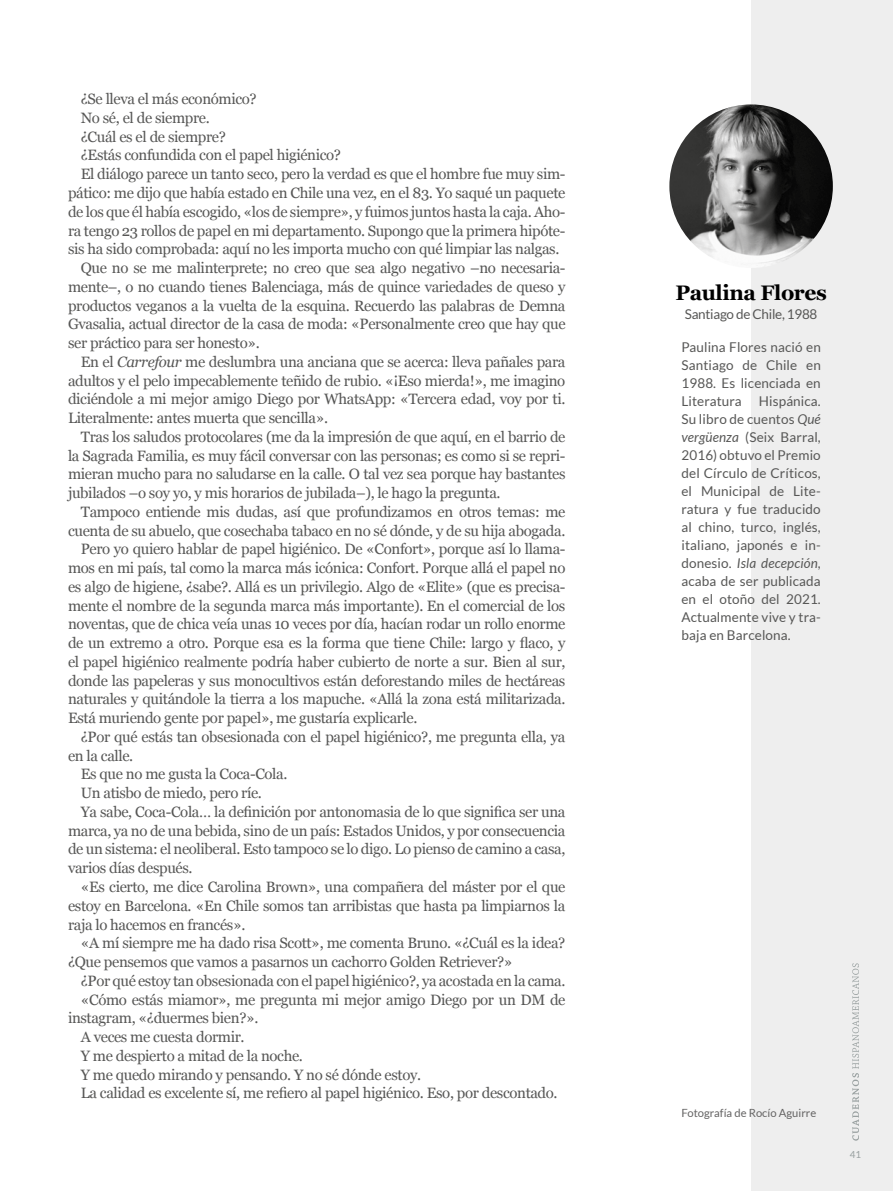
<style>
.page{position:relative;width:893px;height:1191px;background:#fff}
.page>*{position:absolute;margin:0;border:0;box-sizing:border-box;transform-origin:0 0}
.t1{font:700 21px "Georgia";letter-spacing:-.02em;color:#000}
.t2{font:15px "Georgia";letter-spacing:-.025em;color:#575756}
.t3{font:13.5px/18px "Lato";letter-spacing:.01em;color:#575756;text-align:justify}
.t4{font:13.5px "Lato";letter-spacing:-.02em;color:#575756}
.t5{font:11.25px "Lato";color:#646363}
.t6{font:9.75px "Lato";color:#a4acac}
.s1{font-style:italic}
</style>
<div class="page">
<div style="left:751px;top:0;width:142px;height:1191px;background:#eee"></div>
<img style="left:669px;top:104px;width:164px;height:164px;border-radius:82px">
<p class="t2" style="left:81px;top:88px;width:177px">¿Se lleva el más económico?</p>
<p class="t2" style="left:81px;top:107px;width:131px">No sé, el de siempre.</p>
<p class="t2" style="left:81px;top:126px;width:147px">¿Cuál es el de siempre?</p>
<p class="t2" style="left:81px;top:144px;width:262px">¿Estás confundida con el papel higiénico?</p>
<p class="t2" style="left:81px;top:163px;width:486px">El diálogo parece un tanto seco, pero la verdad es que el hombre fue muy sim-</p>
<p class="t2" style="left:68px;top:182px;width:499px">pático: me dijo que había estado en Chile una vez, en el 83. Yo saqué un paquete</p>
<p class="t2" style="left:68px;top:201px;width:499px">de los que él había escogido, «los de siempre», y fuimos juntos hasta la caja. Aho-</p>
<p class="t2" style="left:68px;top:219px;width:499px">ra tengo 23 rollos de papel en mi departamento. Supongo que la primera hipóte-</p>
<p class="t2" style="left:68px;top:238px;width:493px">sis ha sido comprobada: aquí no les importa mucho con qué limpiar las nalgas.</p>
<p class="t2" style="left:81px;top:257px;width:486px">Que no se me malinterprete; no creo que sea algo negativo –no necesaria-</p>
<p class="t2" style="left:68px;top:276px;width:499px">mente–, o no cuando tienes Balenciaga, más de quince variedades de queso y</p>
<p class="t2" style="left:68px;top:294px;width:499px">productos veganos a la vuelta de la esquina. Recuerdo las palabras de Demna</p>
<p class="t2" style="left:68px;top:313px;width:499px">Gvasalia, actual director de la casa de moda: «Personalmente creo que hay que</p>
<p class="t2" style="left:68px;top:332px;width:193px">ser práctico para ser honesto».</p>
<p class="t2" style="left:81px;top:351px;width:486px">En el <span class="s1">Carrefour</span> me deslumbra una anciana que se acerca: lleva pañales para</p>
<p class="t2" style="left:68px;top:369px;width:499px">adultos y el pelo impecablemente teñido de rubio. «¡Eso mierda!», me imagino</p>
<p class="t2" style="left:68px;top:388px;width:499px">diciéndole a mi mejor amigo Diego por WhatsApp: «Tercera edad, voy por ti.</p>
<p class="t2" style="left:68px;top:407px;width:262px">Literalmente: antes muerta que sencilla».</p>
<p class="t2" style="left:81px;top:426px;width:486px">Tras los saludos protocolares (me da la impresión de que aquí, en el barrio de</p>
<p class="t2" style="left:68px;top:444px;width:499px">la Sagrada Familia, es muy fácil conversar con las personas; es como si se repri-</p>
<p class="t2" style="left:68px;top:463px;width:499px">mieran mucho para no saludarse en la calle. O tal vez sea porque hay bastantes</p>
<p class="t2" style="left:68px;top:482px;width:434px">jubilados –o soy yo, y mis horarios de jubilada–), le hago la pregunta.</p>
<p class="t2" style="left:81px;top:501px;width:486px">Tampoco entiende mis dudas, así que profundizamos en otros temas: me</p>
<p class="t2" style="left:68px;top:519px;width:499px">cuenta de su abuelo, que cosechaba tabaco en no sé dónde, y de su hija abogada.</p>
<p class="t2" style="left:81px;top:538px;width:486px">Pero yo quiero hablar de papel higiénico. De «Confort», porque así lo llama-</p>
<p class="t2" style="left:68px;top:557px;width:499px">mos en mi país, tal como la marca más icónica: Confort. Porque allá el papel no</p>
<p class="t2" style="left:68px;top:576px;width:499px">es algo de higiene, ¿sabe?. Allá es un privilegio. Algo de «Elite» (que es precisa-</p>
<p class="t2" style="left:68px;top:594px;width:499px">mente el nombre de la segunda marca más importante). En el comercial de los</p>
<p class="t2" style="left:68px;top:613px;width:499px">noventas, que de chica veía unas 10 veces por día, hacían rodar un rollo enorme</p>
<p class="t2" style="left:68px;top:632px;width:499px">de un extremo a otro. Porque esa es la forma que tiene Chile: largo y flaco, y</p>
<p class="t2" style="left:68px;top:651px;width:499px">el papel higiénico realmente podría haber cubierto de norte a sur. Bien al sur,</p>
<p class="t2" style="left:68px;top:669px;width:499px">donde las papeleras y sus monocultivos están deforestando miles de hectáreas</p>
<p class="t2" style="left:68px;top:688px;width:499px">naturales y quitándole la tierra a los mapuche. «Allá la zona está militarizada.</p>
<p class="t2" style="left:68px;top:707px;width:351px">Está muriendo gente por papel», me gustaría explicarle.</p>
<p class="t2" style="left:81px;top:726px;width:486px">¿Por qué estás tan obsesionada con el papel higiénico?, me pregunta ella, ya</p>
<p class="t2" style="left:68px;top:744px;width:67px">en la calle.</p>
<p class="t2" style="left:81px;top:763px;width:208px">Es que no me gusta la Coca-Cola.</p>
<p class="t2" style="left:81px;top:782px;width:183px">Un atisbo de miedo, pero ríe.</p>
<p class="t2" style="left:81px;top:801px;width:486px">Ya sabe, Coca-Cola… la definición por antonomasia de lo que significa ser una</p>
<p class="t2" style="left:68px;top:819px;width:499px">marca, ya no de una bebida, sino de un país: Estados Unidos, y por consecuencia</p>
<p class="t2" style="left:68px;top:838px;width:499px">de un sistema: el neoliberal. Esto tampoco se lo digo. Lo pienso de camino a casa,</p>
<p class="t2" style="left:68px;top:857px;width:126px">varios días después.</p>
<p class="t2" style="left:81px;top:876px;width:486px">«Es cierto, me dice Carolina Brown», una compañera del máster por el que</p>
<p class="t2" style="left:68px;top:894px;width:499px">estoy en Barcelona. «En Chile somos tan arribistas que hasta pa limpiarnos la</p>
<p class="t2" style="left:68px;top:913px;width:179px">raja lo hacemos en francés».</p>
<p class="t2" style="left:81px;top:932px;width:486px">«A mí siempre me ha dado risa Scott», me comenta Bruno. «¿Cuál es la idea?</p>
<p class="t2" style="left:68px;top:951px;width:446px">¿Que pensemos que vamos a pasarnos un cachorro Golden Retriever?»</p>
<p class="t2" style="left:81px;top:969px;width:486px">¿Por qué estoy tan obsesionada con el papel higiénico?, ya acostada en la cama.</p>
<p class="t2" style="left:81px;top:988px;width:486px">«Cómo estás miamor», me pregunta mi mejor amigo Diego por un DM de</p>
<p class="t2" style="left:68px;top:1007px;width:192px">instagram, «¿duermes bien?».</p>
<p class="t2" style="left:81px;top:1026px;width:165px">A veces me cuesta dormir.</p>
<p class="t2" style="left:81px;top:1044px;width:224px">Y me despierto a mitad de la noche.</p>
<p class="t2" style="left:81px;top:1063px;width:342px">Y me quedo mirando y pensando. Y no sé dónde estoy.</p>
<p class="t2" style="left:81px;top:1082px;width:478px">La calidad es excelente sí, me refiero al papel higiénico. Eso, por descontado.</p>
<h1 class="t1" style="left:675px;top:277px;width:153px">Paulina Flores</h1>
<p class="t4" style="left:685px;top:307px;width:134px">Santiago de Chile, 1988</p>
<p class="t3" style="left:681px;top:338px;width:141px">Paulina Flores nació en Santiago de Chile en 1988. Es licenciada en Literatura</p>
<p class="t3" style="left:681px;top:392px;width:141px;text-indent:77px">Hispánica.<br>Su libro de cuentos <span class="s1">Qué vergüenza</span> (Seix Barral, 2016) obtuvo el Premio del Círculo de Críticos, el Municipal de Lite&shy;ratura y fue traducido al chino, turco, inglés, italiano, japonés e in&shy;donesio. <span class="s1">Isla decepción</span>, acaba de ser publicada en el otoño del 2021.<br>Actualmente vive y tra&shy;baja en Barcelona.</p>
<p class="t5" style="left:681px;top:1106px;width:136px">Fotografía de Rocío Aguirre</p>
<p class="t6" style="left:850px;top:1148px;width:13px">41</p>
</div>
